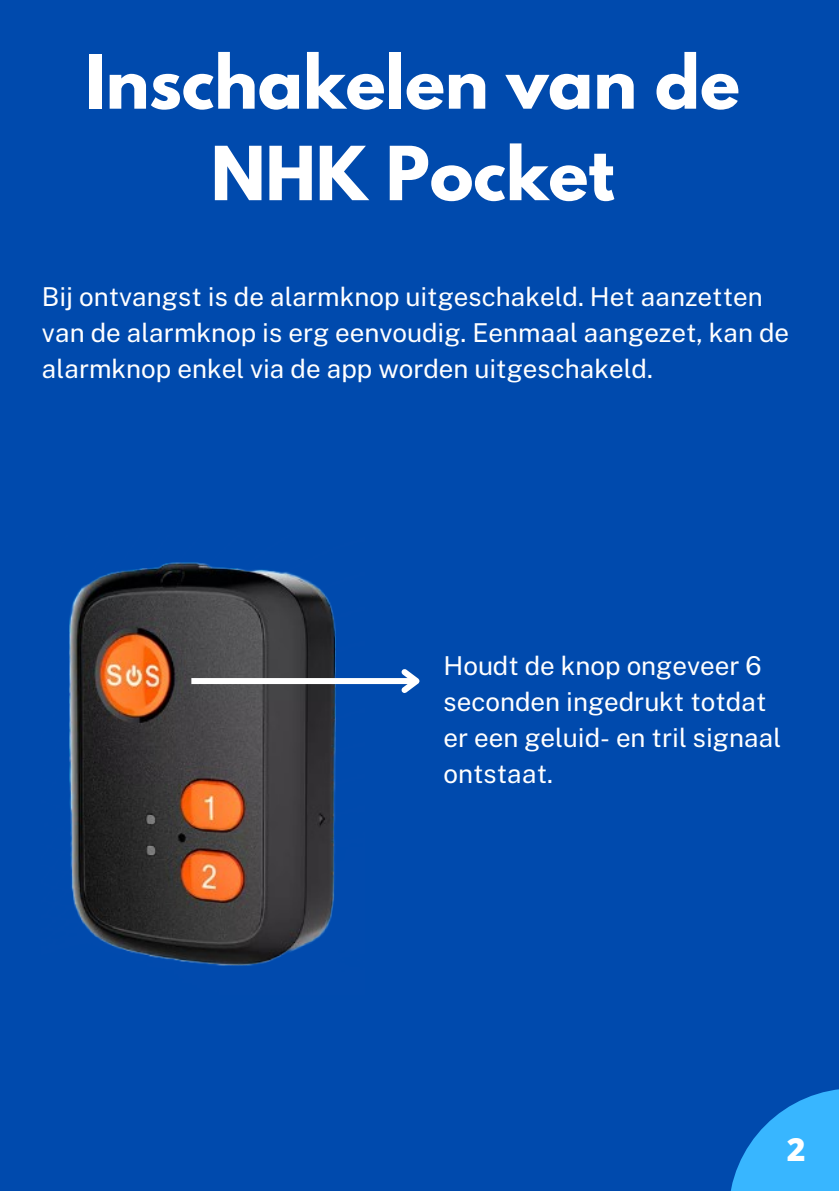
<style>
.page{position:relative;width:839px;height:1191px;background:#fff}
.page>*{position:absolute;margin:0;border:0;box-sizing:border-box;transform-origin:0 0}
.t1{font:700 66px/91.6px "League Spartan";color:#fff;text-align:center}
.t2{font:800 32px "Open Sans";color:#fff}
.t3{font:26px/36px "Public Sans";color:#fff}
</style>
<div class="page">
<div style="left:0;top:0;width:838px;height:1191px;background:#004aad"></div>
<img style="left:69px;top:562px;width:295px;height:404px">
<div style="left:191px;top:678px;width:225px;height:6px;background:#fff"></div>
<svg style="left:396px;top:669px;width:24px;height:24px"></svg>
<svg style="left:730px;top:1089px;width:108px;height:102px;fill:#38b6ff"></svg>
<h1 class="t1" style="left:85px;top:45px;width:656px">Inschakelen van de<br>NHK Pocket</h1>
<p class="t3" style="left:42px;top:279px;width:748px">Bij ontvangst is de alarmknop uitgeschakeld. Het aanzetten van de alarmknop is erg eenvoudig. Eenmaal aangezet, kan de alarmknop enkel via de app worden uitgeschakeld.</p>
<p class="t3" style="left:443px;top:648px;width:339px">Houdt de knop ongeveer 6 seconden ingedrukt totdat er een geluid- en tril signaal ontstaat.</p>
<p class="t2" style="left:786px;top:1126px;width:20px">2</p>
</div>
